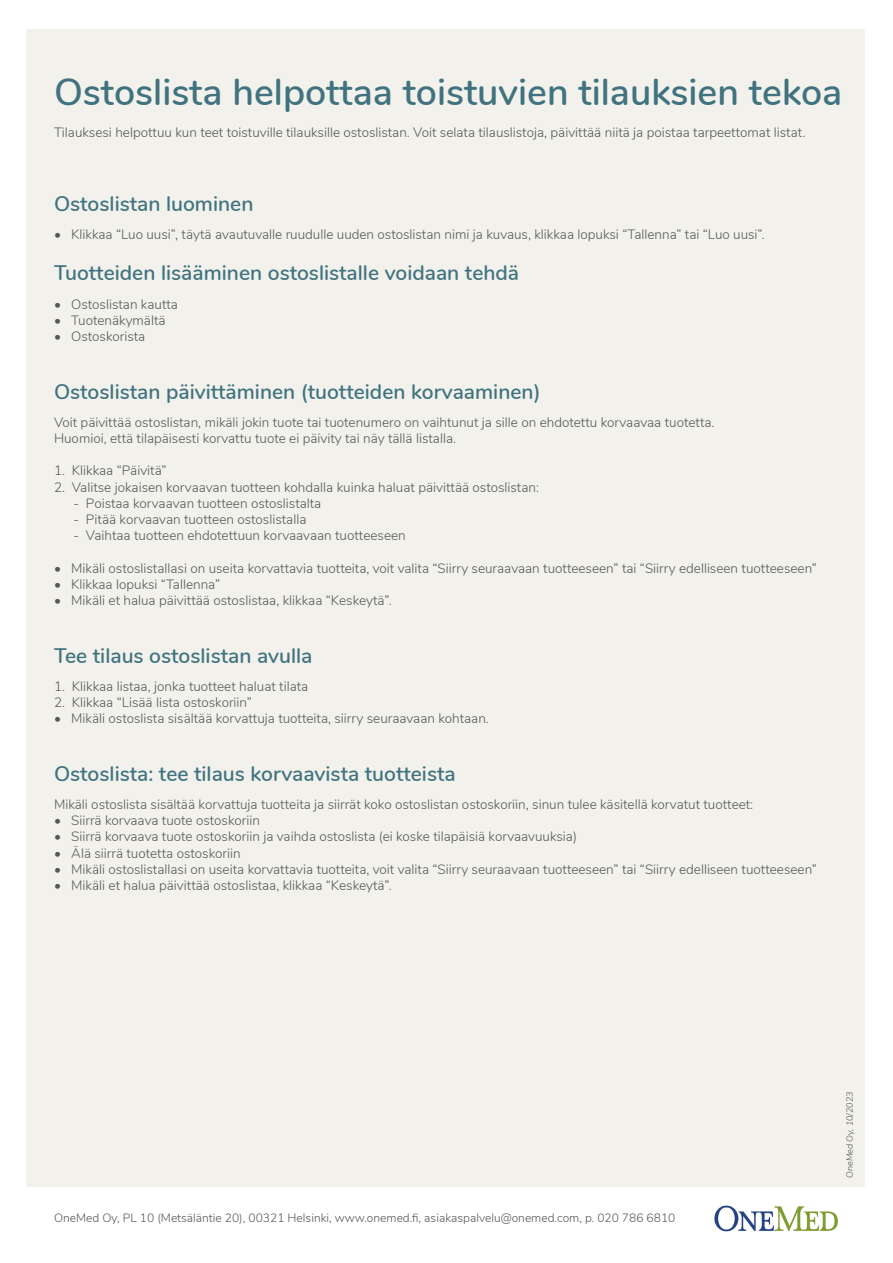
<style>
.page{position:relative;width:893px;height:1263px;background:#fff}
.page>*{position:absolute;margin:0;border:0;box-sizing:border-box;transform-origin:0 0}
.t1{font:600 37.5px "Nunito";color:#40737f}
.t2{font:600 21px "Nunito";color:#40737f}
.t3{font:300 13.5px/16.2px "Nunito";color:#565858}
.t4{font:300 12px "Nunito";color:#565858}
.t5{font:italic 300 9px "Nunito";color:#565858}
</style>
<div class="page">
<img style="left:714px;top:1205px;width:124px;height:27px">
<div style="left:27px;top:29px;width:838px;height:1158px;background:#f2f1ec"></div>
<p class="t1" style="left:54px;top:64px;width:790px">Ostoslista helpottaa toistuvien tilauksien tekoa</p>
<p class="t3" style="left:54px;top:123px;width:753px">Tilauksesi helpottuu kun teet toistuville tilauksille ostoslistan. Voit selata tilauslistoja, päivittää niitä ja poistaa tarpeettomat listat.</p>
<p class="t2" style="left:54px;top:188px;width:201px">Ostoslistan luominen</p>
<p class="t3" style="left:54px;top:225px;width:712px">• Klikkaa “Luo uusi”, täytä avautuvalle ruudulle uuden ostoslistan nimi ja kuvaus, klikkaa lopuksi “Tallenna” tai “Luo uusi”.</p>
<p class="t2" style="left:54px;top:258px;width:467px">Tuotteiden lisääminen ostoslistalle voidaan tehdä</p>
<p class="t3" style="left:54px;top:295px;width:126px">• Ostoslistan kautta</p>
<p class="t3" style="left:54px;top:311px;width:113px">• Tuotenäkymältä</p>
<p class="t3" style="left:54px;top:327px;width:93px">• Ostoskorista</p>
<p class="t2" style="left:54px;top:376px;width:488px">Ostoslistan päivittäminen (tuotteiden korvaaminen)</p>
<p class="t3" style="left:54px;top:413px;width:662px">Voit päivittää ostoslistan, mikäli jokin tuote tai tuotenumero on vaihtunut ja sille on ehdotettu korvaavaa tuotetta.<br>Huomioi, että tilapäisesti korvattu tuote ei päivity tai näy tällä listalla.</p>
<p class="t3" style="left:54px;top:462px;width:114px">1. Klikkaa “Päivitä”</p>
<p class="t3" style="left:54px;top:478px;width:486px">2. Valitse jokaisen korvaavan tuotteen kohdalla kuinka haluat päivittää ostoslistan:</p>
<p class="t3" style="left:73px;top:494px;width:249px">- Poistaa korvaavan tuotteen ostoslistalta</p>
<p class="t3" style="left:73px;top:510px;width:234px">- Pitää korvaavan tuotteen ostoslistalla</p>
<p class="t3" style="left:73px;top:527px;width:334px">- Vaihtaa tuotteen ehdotettuun korvaavaan tuotteeseen</p>
<p class="t3" style="left:54px;top:559px;width:764px">• Mikäli ostoslistallasi on useita korvattavia tuotteita, voit valita “Siirry seuraavaan tuotteeseen” tai “Siirry edelliseen tuotteeseen”</p>
<p class="t3" style="left:54px;top:575px;width:168px">• Klikkaa lopuksi “Tallenna”</p>
<p class="t3" style="left:54px;top:591px;width:339px">• Mikäli et halua päivittää ostoslistaa, klikkaa “Keskeytä”.</p>
<p class="t2" style="left:54px;top:640px;width:260px">Tee tilaus ostoslistan avulla</p>
<p class="t3" style="left:54px;top:677px;width:256px">1. Klikkaa listaa, jonka tuotteet haluat tilata</p>
<p class="t3" style="left:54px;top:693px;width:199px">2. Klikkaa “Lisää lista ostoskoriin”</p>
<p class="t3" style="left:54px;top:710px;width:436px">• Mikäli ostoslista sisältää korvattuja tuotteita, siirry seuraavaan kohtaan.</p>
<p class="t2" style="left:54px;top:758px;width:403px">Ostoslista: tee tilaus korvaavista tuotteista</p>
<p class="t3" style="left:54px;top:795px;width:701px">Mikäli ostoslista sisältää korvattuja tuotteita ja siirrät koko ostoslistan ostoskoriin, sinun tulee käsitellä korvatut tuotteet:</p>
<p class="t3" style="left:54px;top:812px;width:207px">• Siirrä korvaava tuote ostoskoriin</p>
<p class="t3" style="left:54px;top:828px;width:525px">• Siirrä korvaava tuote ostoskoriin ja vaihda ostoslista (ei koske tilapäisiä korvaavuuksia)</p>
<p class="t3" style="left:54px;top:844px;width:188px">• Älä siirrä tuotetta ostoskoriin</p>
<p class="t3" style="left:54px;top:860px;width:764px">• Mikäli ostoslistallasi on useita korvattavia tuotteita, voit valita “Siirry seuraavaan tuotteeseen” tai “Siirry edelliseen tuotteeseen”</p>
<p class="t3" style="left:54px;top:876px;width:339px">• Mikäli et halua päivittää ostoslistaa, klikkaa “Keskeytä”.</p>
<p class="t4" style="left:54px;top:1209px;width:623px">OneMed Oy, PL 10 (Metsäläntie 20), 00321 Helsinki, www.onemed.fi, asiakaspalvelu@onemed.com, p. 020 786 6810</p>
<p class="t5" style="left:843px;top:1178px;width:88px;rotate:-90deg">OneMed Oy, 10/2023</p>
</div>
